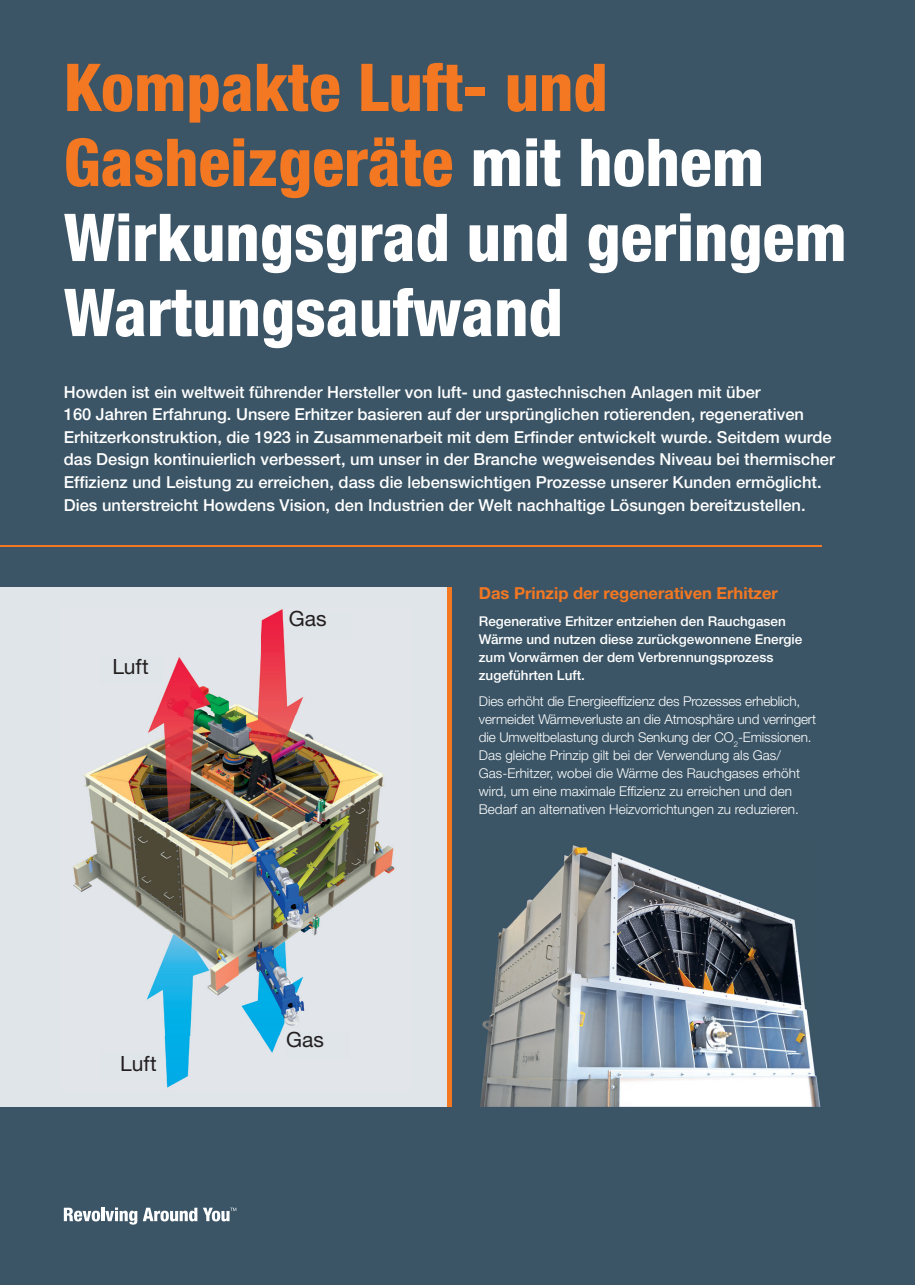
<style>
.page{position:relative;width:915px;height:1285px;background:#fff}
.page>*{position:absolute;margin:0;border:0;box-sizing:border-box;transform-origin:0 0}
.t1{font:800 condensed 66px/75px "Helvetica Neue LT Pro";color:#fff}
.t2{font:21px "Helvetica Neue LT Pro";color:#231f20}
.t3{font:500 16.5px/22.5px "Helvetica Neue LT Pro";color:#fff}
.t4{font:700 16.5px "Helvetica Neue LT Pro";color:#f47721}
.t5{font:300 13.5px/18px "Helvetica Neue LT Pro";color:#fff}
.t6{font:500 13.5px/18px "Helvetica Neue LT Pro";color:#fff}
.s1{color:#f47721}
</style>
<div class="page">
<div style="left:0;top:0;width:914px;height:1284px;background:#3b5566"></div>
<svg style="left:64px;top:1207px;width:73px;height:17px"></svg>
<svg style="left:143px;top:1207px;width:54px;height:14px"></svg>
<svg style="left:203px;top:1207px;width:33px;height:14px"></svg>
<hr style="left:0;top:545px;width:821px;height:1px;background:#f47721">
<div style="left:0;top:587px;width:447px;height:519px;background:#e0e5e9"></div>
<hr style="left:447px;top:587px;width:4px;height:519px;background:#f47721">
<img style="left:73px;top:609px;width:322px;height:479px">
<img style="left:480px;top:845px;width:341px;height:261px">
<div style="left:99px;top:656px;width:63px;height:29px;background:#e0e5e9"></div>
<div style="left:101px;top:1050px;width:63px;height:29px;background:#e0e5e9"></div>
<div style="left:286px;top:1031px;width:63px;height:29px;background:#e0e5e9"></div>
<div style="left:289px;top:610px;width:63px;height:29px;background:#e0e5e9"></div>
<h1 class="t1" style="left:64px;top:49px;width:784px"><span class="s1">Kompakte Luft- und<br>Gasheizgeräte</span> mit hohem<br>Wirkungsgrad und geringem<br>Wartungsaufwand</h1>
<p class="t3" style="left:64px;top:380px;width:772px">Howden ist ein weltweit führender Hersteller von luft- und gastechnischen Anlagen mit über<br>160 Jahren Erfahrung. Unsere Erhitzer basieren auf der ursprünglichen rotierenden, regenerativen Erhitzerkonstruktion, die 1923 in Zusammenarbeit mit dem Erfinder entwickelt wurde. Seitdem wurde das Design kontinuierlich verbessert, um unser in der Branche wegweisendes Niveau bei thermischer Effizienz und Leistung zu erreichen, dass die lebenswichtigen Prozesse unserer Kunden ermöglicht.<br>Dies unterstreicht Howdens Vision, den Industrien der Welt nachhaltige Lösungen bereitzustellen.</p>
<p class="t2" style="left:112px;top:653px;width:38px">Luft</p>
<p class="t2" style="left:289px;top:605px;width:39px">Gas</p>
<p class="t2" style="left:120px;top:1050px;width:38px">Luft</p>
<p class="t2" style="left:286px;top:1025px;width:39px">Gas</p>
<p class="t4" style="left:478px;top:582px;width:300px">Das Prinzip der regenerativen Erhitzer</p>
<p class="t6" style="left:478px;top:611px;width:325px">Regenerative Erhitzer entziehen den Rauchgasen Wärme und nutzen diese zurückgewonnene Energie zum Vorwärmen der dem Verbrennungsprozess zugeführten Luft.</p>
<p class="t5" style="left:478px;top:691px;width:338px">Dies erhöht die Energieeffizienz des Prozesses erheblich, vermeidet Wärmeverluste an die Atmosphäre und verringert die Umweltbelastung durch Senkung der CO<sub>2</sub>-Emissionen.<br>Das gleiche Prinzip gilt bei der Verwendung als Gas/ Gas-Erhitzer, wobei die Wärme des Rauchgases erhöht wird, um eine maximale Effizienz zu erreichen und den Bedarf an alternativen Heizvorrichtungen zu reduzieren.</p>
</div>
